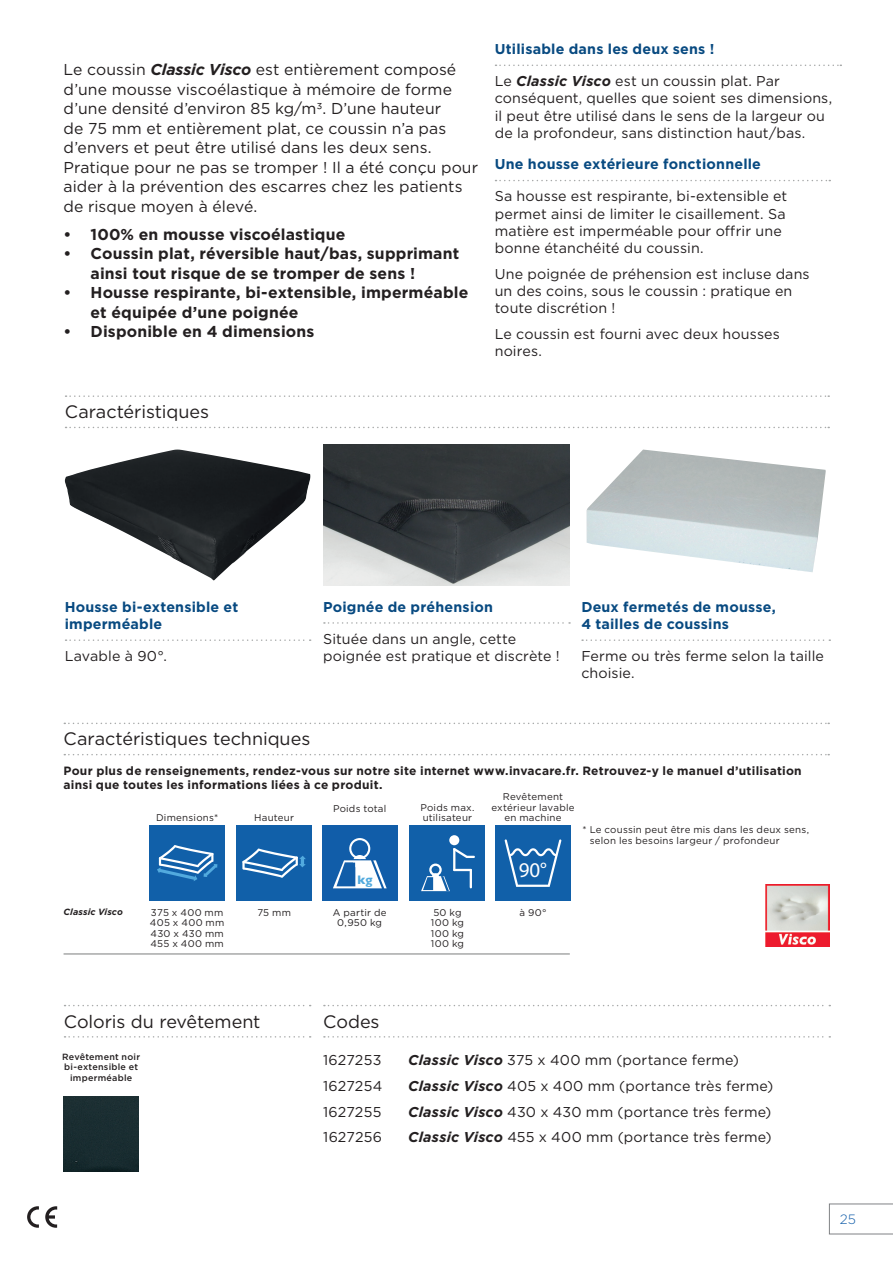
<style>
.page{position:relative;width:893px;height:1263px;background:#fff}
.page>*{position:absolute;margin:0;border:0;box-sizing:border-box;transform-origin:0 0}
.t1{font:21px "Myriad Pro";color:#fff}
.t2{font:18px "Gotham";letter-spacing:-.005em;color:#231f20}
.t3{font:15.75px/19.5px "Gotham";letter-spacing:.005em;color:#231f20}
.t4{font:700 15.75px/19.5px "Gotham";letter-spacing:.01em;color:#231f20}
.t5{font:14.25px/17.2px "Gotham";letter-spacing:.01em;color:#231f20}
.t6{font:700 14.25px/17.2px "Gotham";letter-spacing:.015em;color:#084a81}
.t7{font:300 13.5px "Gotham";color:#115da9}
.t8{font:700 12.6px "Gill Sans";color:#52aade}
.t9{font:700 12px/14.4px "Gotham";letter-spacing:.02em;color:#231f20}
.t10{font:9.75px/10.5px "Gotham";letter-spacing:.025em;color:#231f20}
.t11{font:500 9px/10.5px "Gotham";letter-spacing:.025em;color:#231f20;text-align:center}
.t12{font:italic 700 9px "Gotham";letter-spacing:.01em;color:#231f20}
.s1{font-weight:700;font-style:italic}
</style>
<div class="page">
<svg style="left:45px;top:1206px;width:12px;height:22px"></svg>
<svg style="left:27px;top:1206px;width:12px;height:22px"></svg>
<svg style="left:66px;top:395px;width:763px;height:2px"></svg>
<svg style="left:66px;top:427px;width:763px;height:1px"></svg>
<hr style="left:64px;top:953px;width:506px;height:2px;background:#a7a9a9">
<svg style="left:64px;top:723px;width:765px;height:1px"></svg>
<svg style="left:64px;top:754px;width:765px;height:1px"></svg>
<div style="left:149px;top:825px;width:76px;height:76px;background:#1160a9"></div>
<svg style="left:157px;top:845px;width:60px;height:36px"></svg>
<div style="left:236px;top:825px;width:76px;height:76px;background:#1160a9"></div>
<svg style="left:242px;top:848px;width:64px;height:30px"></svg>
<div style="left:322px;top:825px;width:75px;height:76px;background:#115da9"></div>
<svg style="left:333px;top:838px;width:54px;height:50px"></svg>
<svg style="left:65px;top:1005px;width:246px;height:1px"></svg>
<svg style="left:65px;top:1036px;width:246px;height:1px"></svg>
<svg style="left:495px;top:180px;width:335px;height:1px"></svg>
<svg style="left:495px;top:65px;width:346px;height:1px"></svg>
<div style="left:410px;top:825px;width:75px;height:76px;background:#1160a9"></div>
<div style="left:429px;top:863px;width:13px;height:13px;border:2px solid #fff;border-radius:50%"></div>
<div style="left:449px;top:835px;width:10px;height:10px;background:#fff;border-radius:50%"></div>
<hr style="left:453px;top:849px;width:2px;height:21px;background:#fff">
<svg style="left:453px;top:848px;width:22px;height:11px"></svg>
<svg style="left:421px;top:869px;width:51px;height:22px"></svg>
<div style="left:495px;top:825px;width:76px;height:76px;background:#1160a9"></div>
<svg style="left:505px;top:839px;width:56px;height:48px"></svg>
<svg style="left:324px;top:1005px;width:506px;height:1px"></svg>
<svg style="left:324px;top:1036px;width:506px;height:1px"></svg>
<img style="left:766px;top:884px;width:63px;height:63px">
<div style="left:64px;top:1096px;width:75px;height:75px;background:#1a2d31"></div>
<img style="left:65px;top:450px;width:245px;height:130px">
<svg style="left:66px;top:639px;width:245px;height:2px"></svg>
<img style="left:323px;top:444px;width:247px;height:141px">
<img style="left:586px;top:449px;width:240px;height:123px">
<svg style="left:324px;top:622px;width:246px;height:2px"></svg>
<svg style="left:582px;top:639px;width:248px;height:2px"></svg>
<svg style="left:829px;top:1204px;width:64px;height:30px"></svg>
<p class="t3" style="left:64px;top:59px;width:416px">Le coussin <span class="s1">Classic Visco</span> est entièrement composé d’une mousse viscoélastique à mémoire de forme d’une densité d’environ 85 kg/m3. D’une hauteur<br>de 75 mm et entièrement plat, ce coussin n’a pas d’envers et peut être utilisé dans les deux sens.<br>Pratique pour ne pas se tromper ! Il a été conçu pour aider à la prévention des escarres chez les patients de risque moyen à élevé.</p>
<p class="t4" style="left:64px;top:224px;width:283px">• 100% en mousse viscoélastique</p>
<p class="t4" style="left:91px;top:244px;width:370px;text-indent:-27px">• Coussin plat, réversible haut/bas, supprimant ainsi tout risque de se tromper de sens !</p>
<p class="t4" style="left:91px;top:283px;width:379px;text-indent:-27px">• Housse respirante, bi-extensible, imperméable et équipée d’une poignée</p>
<p class="t4" style="left:64px;top:322px;width:252px">• Disponible en 4 dimensions</p>
<p class="t6" style="left:495px;top:40px;width:221px">Utilisable dans les deux sens !</p>
<p class="t5" style="left:495px;top:72px;width:339px">Le <span class="s1">Classic Visco</span> est un coussin plat. Par conséquent, quelles que soient ses dimensions, il peut être utilisé dans le sens de la largeur ou de la profondeur, sans distinction haut/bas.</p>
<p class="t6" style="left:495px;top:155px;width:268px">Une housse extérieure fonctionnelle</p>
<p class="t5" style="left:495px;top:187px;width:294px">Sa housse est respirante, bi-extensible et permet ainsi de limiter le cisaillement. Sa matière est imperméable pour offrir une bonne étanchéité du coussin.</p>
<p class="t5" style="left:495px;top:265px;width:316px">Une poignée de préhension est incluse dans un des coins, sous le coussin : pratique en toute discrétion !</p>
<p class="t5" style="left:495px;top:325px;width:287px">Le coussin est fourni avec deux housses noires.</p>
<p class="t2" style="left:65px;top:400px;width:146px">Caractéristiques</p>
<p class="t6" style="left:65px;top:598px;width:175px">Housse bi-extensible et imperméable</p>
<p class="t5" style="left:65px;top:647px;width:104px">Lavable à 90°.</p>
<p class="t6" style="left:323px;top:598px;width:171px">Poignée de préhension</p>
<p class="t5" style="left:323px;top:630px;width:238px">Située dans un angle, cette poignée est pratique et discrète !</p>
<p class="t2" style="left:64px;top:727px;width:248px">Caractéristiques techniques</p>
<p class="t6" style="left:581px;top:598px;width:196px">Deux fermetés de mousse,<br>4 tailles de coussins</p>
<p class="t5" style="left:581px;top:647px;width:244px">Ferme ou très ferme selon la taille choisie.</p>
<p class="t9" style="left:64px;top:763px;width:740px">Pour plus de renseignements, rendez-vous sur notre site internet www.invacare.fr. Retrouvez-y le manuel d’utilisation ainsi que toutes les informations liées à ce produit.</p>
<p class="t10" style="left:333px;top:803px;width:55px">Poids total</p>
<p class="t10" style="left:491px;top:791px;width:85px;text-align:center">Revêtement extérieur lavable en machine</p>
<p class="t10" style="left:420px;top:802px;width:56px">Poids max. utilisateur</p>
<p class="t10" style="left:156px;top:812px;width:64px">Dimensions*</p>
<p class="t10" style="left:254px;top:812px;width:41px">Hauteur</p>
<p class="t10" style="left:590px;top:824px;width:221px;text-indent:-7px">* Le coussin peut être mis dans les deux sens, selon les besoins largeur / profondeur</p>
<p class="t12" style="left:64px;top:906px;width:61px">Classic Visco</p>
<p class="t10" style="left:150px;top:907px;width:76px;text-align:justify">375 x 400 mm 405 x 400 mm 430 x 430 mm 455 x 400 mm</p>
<p class="t10" style="left:257px;top:907px;width:35px">75 mm</p>
<p class="t8" style="left:357px;top:869px;width:17px">kg</p>
<p class="t10" style="left:333px;top:907px;width:55px;text-align:center">A partir de<br>0,950 kg</p>
<p class="t10" style="left:431px;top:907px;width:35px">50 kg<br>100 kg<br>100 kg<br>100 kg</p>
<h1 class="t1" style="left:519px;top:857px;width:30px">90°</h1>
<p class="t10" style="left:519px;top:907px;width:29px">à 90°</p>
<p class="t2" style="left:64px;top:1010px;width:198px">Coloris du revêtement</p>
<p class="t11" style="left:62px;top:1051px;width:79px">Revêtement noir bi-extensible et imperméable</p>
<p class="t2" style="left:323px;top:1010px;width:58px">Codes</p>
<p class="t5" style="left:323px;top:1051px;width:60px">1627253</p>
<p class="t5" style="left:408px;top:1051px;width:332px"><span class="s1">Classic Visco</span> 375 x 400 mm (portance ferme)</p>
<p class="t5" style="left:323px;top:1077px;width:61px">1627254</p>
<p class="t5" style="left:408px;top:1077px;width:367px"><span class="s1">Classic Visco</span> 405 x 400 mm (portance très ferme)</p>
<p class="t5" style="left:323px;top:1103px;width:60px">1627255</p>
<p class="t5" style="left:408px;top:1103px;width:365px"><span class="s1">Classic Visco</span> 430 x 430 mm (portance très ferme)</p>
<p class="t5" style="left:323px;top:1128px;width:60px">1627256</p>
<p class="t5" style="left:408px;top:1128px;width:365px"><span class="s1">Classic Visco</span> 455 x 400 mm (portance très ferme)</p>
<p class="t7" style="left:840px;top:1211px;width:18px">25</p>
</div>
